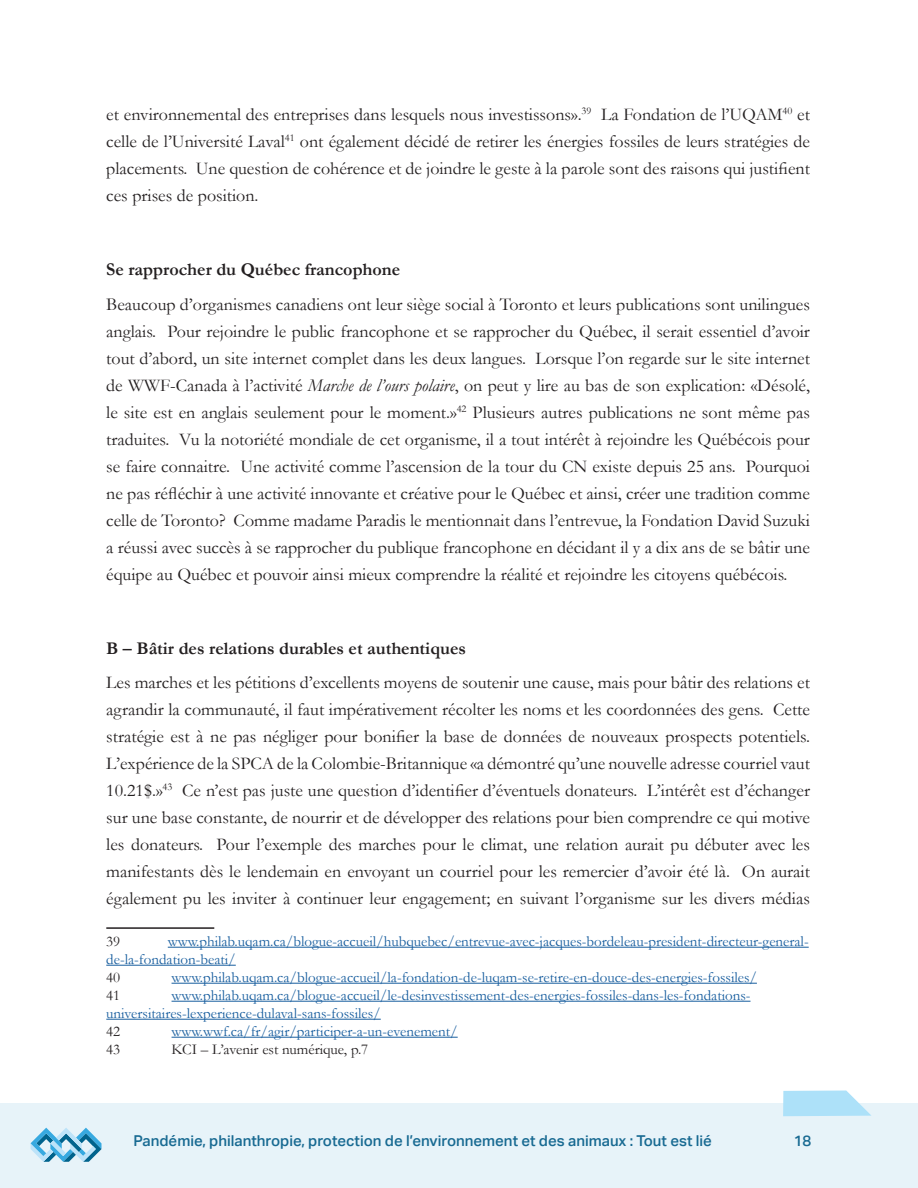
<style>
.page{position:relative;width:918px;height:1188px;background:#fff}
.page>*{position:absolute;margin:0;border:0;box-sizing:border-box;transform-origin:0 0}
.t1{font:18px/27px "Garamond";color:#231f20;text-align:justify}
.t2{font:700 18px "Garamond";color:#231f20}
.t3{font:15px/18px "Garamond";color:#175d9e}
.t4{font:500 15px "Aktiv Grotesk";color:#186a92}
.t5{font:15px "Garamond";color:#231f20}
.s1{font-style:italic}
</style>
<div class="page">
<div style="left:0;top:1103px;width:918px;height:85px;background:#e7f3f9"></div>
<svg style="left:31px;top:1128px;width:71px;height:34px"></svg>
<svg style="left:783px;top:1090px;width:88px;height:26px;background:#b9e5f9"></svg>
<hr style="left:106px;top:927px;width:108px;height:2px;background:#231f20">
<hr style="left:168px;top:947px;width:641px;height:1px;background:#175d9e">
<hr style="left:106px;top:965px;width:130px;height:1px;background:#175d9e">
<hr style="left:172px;top:983px;width:585px;height:1px;background:#175d9e">
<hr style="left:172px;top:1001px;width:579px;height:1px;background:#175d9e">
<hr style="left:106px;top:1019px;width:275px;height:1px;background:#175d9e">
<hr style="left:172px;top:1037px;width:286px;height:1px;background:#175d9e">
<p class="t1" style="left:106px;top:102px;width:705px">et environnemental des entreprises dans lesquels nous investissons».<sup>39</sup> La Fondation de l’UQAM<sup>40</sup> et celle de l’Université Laval<sup>41</sup> ont également décidé de retirer les énergies fossiles de leurs stratégies de placements. Une question de cohérence et de joindre le geste à la parole sont des raisons qui justifient ces prises de position.</p>
<p class="t2" style="left:106px;top:263px;width:296px">Se rapprocher du Québec francophone</p>
<p class="t1" style="left:106px;top:293px;width:705px">Beaucoup d’organismes canadiens ont leur siège social à Toronto et leurs publications sont unilingues anglais. Pour rejoindre le public francophone et se rapprocher du Québec, il serait essentiel d’avoir tout d’abord, un site internet complet dans les deux langues. Lorsque l’on regarde sur le site internet de WWF-Canada à l’activité <span class="s1">Marche de l’ours polaire</span>, on peut y lire au bas de son explication: «Désolé, le site est en anglais seulement pour le moment.»<sup>42</sup> Plusieurs autres publications ne sont même pas traduites. Vu la notoriété mondiale de cet organisme, il a tout intérêt à rejoindre les Québécois pour se faire connaitre. Une activité comme l’ascension de la tour du CN existe depuis 25 ans. Pourquoi ne pas réfléchir à une activité innovante et créative pour le Québec et ainsi, créer une tradition comme celle de Toronto? Comme madame Paradis le mentionnait dans l’entrevue, la Fondation David Suzuki a réussi avec succès à se rapprocher du publique francophone en décidant il y a dix ans de se bâtir une équipe au Québec et pouvoir ainsi mieux comprendre la réalité et rejoindre les citoyens québécois.</p>
<p class="t2" style="left:106px;top:641px;width:361px">B – Bâtir des relations durables et authentiques</p>
<p class="t1" style="left:106px;top:671px;width:705px">Les marches et les pétitions d’excellents moyens de soutenir une cause, mais pour bâtir des relations et agrandir la communauté, il faut impérativement récolter les noms et les coordonnées des gens. Cette stratégie est à ne pas négliger pour bonifier la base de données de nouveaux prospects potentiels.<br>L’expérience de la SPCA de la Colombie-Britannique «a démontré qu’une nouvelle adresse courriel vaut 10.21$.»<sup>43</sup> Ce n’est pas juste une question d’identifier d’éventuels donateurs. L’intérêt est d’échanger sur une base constante, de nourrir et de développer des relations pour bien comprendre ce qui motive les donateurs. Pour l’exemple des marches pour le climat, une relation aurait pu débuter avec les manifestants dès le lendemain en envoyant un courriel pour les remercier d’avoir été là. On aurait également pu les inviter à continuer leur engagement; en suivant l’organisme sur les divers médias</p>
<p class="t5" style="left:106px;top:936px;width:16px">39</p>
<p class="t3" style="left:106px;top:934px;width:704px;text-indent:62px">www.philab.uqam.ca/blogue-accueil/hubquebec/entrevue-avec-jacques-bordeleau-president-directeur-general&shy;de-la-fondation-beati/</p>
<p class="t5" style="left:106px;top:972px;width:16px">40</p>
<p class="t3" style="left:172px;top:970px;width:587px">www.philab.uqam.ca/blogue-accueil/la-fondation-de-luqam-se-retire-en-douce-des-energies-fossiles/</p>
<p class="t5" style="left:106px;top:990px;width:16px">41</p>
<p class="t3" style="left:106px;top:988px;width:646px;text-indent:65px">www.philab.uqam.ca/blogue-accueil/le-desinvestissement-des-energies-fossiles-dans-les-fondations&shy;universitaires-lexperience-dulaval-sans-fossiles/</p>
<p class="t5" style="left:106px;top:1026px;width:16px">42</p>
<p class="t3" style="left:172px;top:1024px;width:288px">www.wwf.ca/fr/agir/participer-a-un-evenement/</p>
<p class="t5" style="left:106px;top:1044px;width:16px">43</p>
<p class="t5" style="left:172px;top:1044px;width:198px">KCI – L’avenir est numérique, p.7</p>
<p class="t4" style="left:134px;top:1135px;width:580px">Pandémie, philanthropie, protection de l’environnement et des animaux : Tout est lié</p>
<p class="t4" style="left:794px;top:1135px;width:19px">18</p>
</div>
